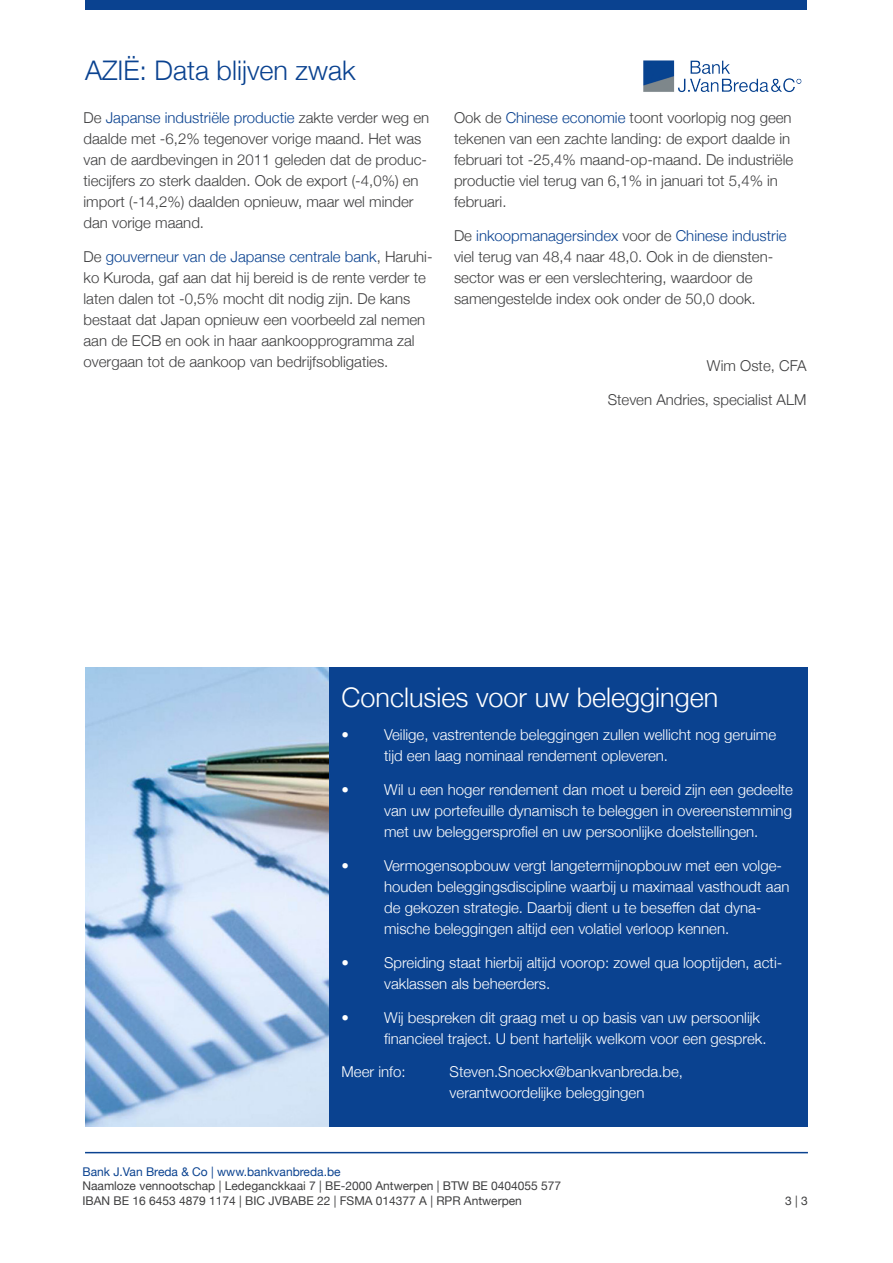
<style>
.page{position:relative;width:893px;height:1263px;background:#fff}
.page>*{position:absolute;margin:0;border:0;box-sizing:border-box;transform-origin:0 0}
.Ondertitel_2{font:300 27px "Helvetica Neue";color:#fff}
.Ondertitel_2-2{font:300 27px "Helvetica Neue";color:#0a4290}
.t1{font:300 15px/21px "Helvetica Neue";color:#3e3e3f}
.t2{font:300 15px/21px "Helvetica Neue";color:#fff}
.t3{font:12px/14.4px "Helvetica Neue";color:#3e3e3f}
.t4{font:12px "Helvetica Neue";color:#0a4290}
.s1{color:#0a4290}
</style>
<div class="page">
<hr style="left:85px;top:1152px;width:723px;height:1px;background:#0a4290">
<div style="left:85px;top:0;width:721px;height:10px;background:#0a4290"></div>
<img style="left:643px;top:60px;width:159px;height:33px">
<div style="left:329px;top:668px;width:479px;height:459px;background:#0a4290"></div>
<img style="left:85px;top:668px;width:244px;height:459px">
<p class="Ondertitel_2-2" style="left:85px;top:49px;width:272px">AZIË: Data blijven zwak</p>
<p class="t1" style="left:84px;top:106px;width:347px">De <span class="s1">Japanse industriële productie</span> zakte verder weg en daalde met -6,2% tegenover vorige maand. Het was van de aardbevingen in 2011 geleden dat de produc&shy;tiecijfers zo sterk daalden. Ook de export (-4,0%) en import (-14,2%) daalden opnieuw, maar wel minder dan vorige maand.</p>
<p class="t1" style="left:84px;top:245px;width:351px">De <span class="s1">gouverneur van de Japanse centrale bank</span>, Haruhi&shy;ko Kuroda, gaf aan dat hij bereid is de rente verder te laten dalen tot -0,5% mocht dit nodig zijn. De kans bestaat dat Japan opnieuw een voorbeeld zal nemen aan de ECB en ook in haar aankoopprogramma zal overgaan tot de aankoop van bedrijfsobligaties.</p>
<p class="t1" style="left:454px;top:106px;width:341px">Ook de <span class="s1">Chinese economie</span> toont voorlopig nog geen tekenen van een zachte landing: de export daalde in februari tot -25,4% maand-op-maand. De industriële productie viel terug van 6,1% in januari tot 5,4% in februari.</p>
<p class="t1" style="left:454px;top:224px;width:334px">De <span class="s1">inkoopmanagersindex</span> voor de <span class="s1">Chinese industrie </span>viel terug van 48,4 naar 48,0. Ook in de diensten&shy;sector was er een verslechtering, waardoor de samengestelde index ook onder de 50,0 dook.</p>
<p class="t1" style="left:707px;top:354px;width:101px">Wim Oste, CFA</p>
<p class="t1" style="left:608px;top:388px;width:200px">Steven Andries, specialist ALM</p>
<p class="Ondertitel_2" style="left:342px;top:675px;width:378px">Conclusies voor uw beleggingen</p>
<p class="t2" style="left:384px;top:723px;width:394px;text-indent:-43px">• Veilige, vastrentende beleggingen zullen wellicht nog geruime tijd een laag nominaal rendement opleveren.</p>
<p class="t2" style="left:384px;top:778px;width:410px;text-align:justify;text-indent:-43px">• Wil u een hoger rendement dan moet u bereid zijn een gedeelte van uw portefeuille dynamisch te beleggen in overeenstemming met uw beleggersprofiel en uw persoonlijke doelstellingen.</p>
<p class="t2" style="left:384px;top:854px;width:407px;text-indent:-43px">• Vermogensopbouw vergt langetermijnopbouw met een volge&shy;houden beleggingsdiscipline waarbij u maximaal vasthoudt aan de gekozen strategie. Daarbij dient u te beseffen dat dyna&shy;mische beleggingen altijd een volatiel verloop kennen.</p>
<p class="t2" style="left:384px;top:951px;width:400px;text-indent:-43px">• Spreiding staat hierbij altijd voorop: zowel qua looptijden, acti&shy;vaklassen als beheerders.</p>
<p class="t2" style="left:384px;top:1005px;width:384px;text-indent:-43px">• Wij bespreken dit graag met u op basis van uw persoonlijk financieel traject. U bent hartelijk welkom voor een gesprek.</p>
<p class="t2" style="left:342px;top:1060px;width:66px">Meer info:</p>
<p class="t2" style="left:450px;top:1060px;width:235px">Steven.Snoeckx@bankvanbreda.be, verantwoordelijke beleggingen</p>
<p class="t4" style="left:82px;top:1163px;width:260px">Bank J.Van Breda &amp; Co | www.bankvanbreda.be</p>
<p class="t3" style="left:82px;top:1179px;width:480px">Naamloze vennootschap | Ledeganckkaai 7 | BE-2000 Antwerpen | BTW BE 0404055 577<br>IBAN BE 16 6453 4879 1174 | BIC JVBABE 22 | FSMA 014377 A | RPR Antwerpen</p>
<p class="t3" style="left:785px;top:1194px;width:24px">3 | 3</p>
</div>
